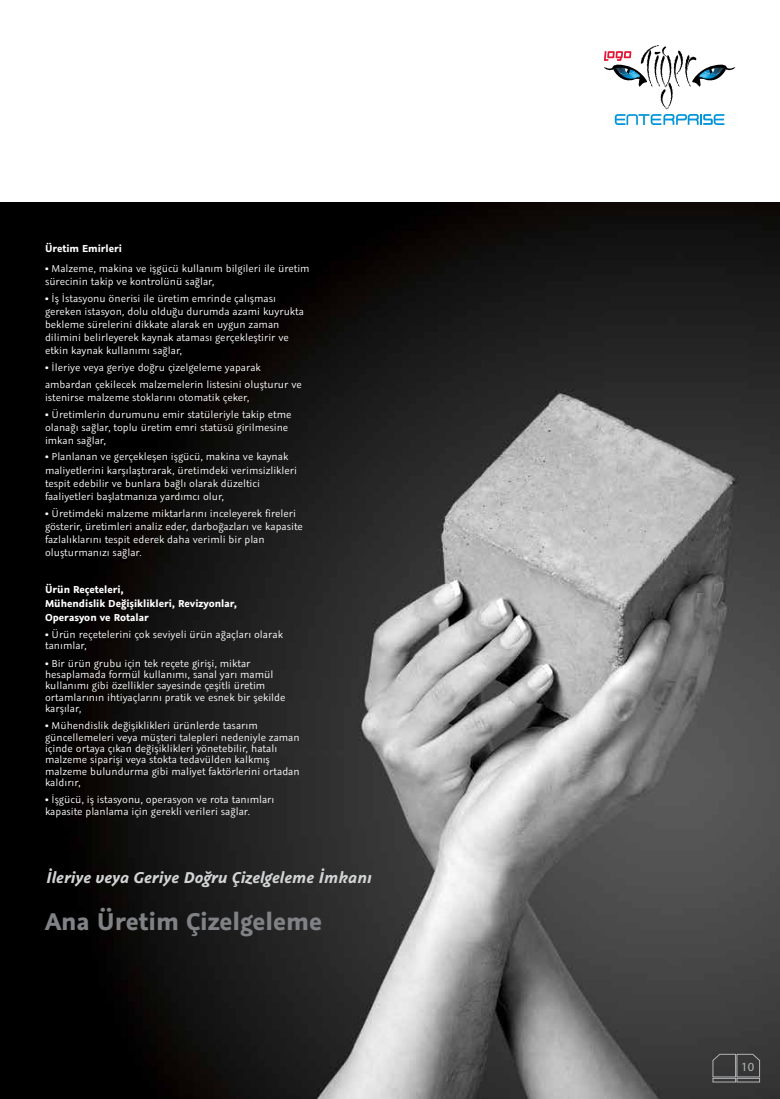
<style>
.page{position:relative;width:780px;height:1099px;background:#fff}
.page>*{position:absolute;margin:0;border:0;box-sizing:border-box;transform-origin:0 0}
.t1{font:700 27px "Graublau Sans";color:#808285}
.t2{font:italic 700 17.5px "Graublau Sans";color:#d1d3d4}
.t3{font:12.5px "Myriad Pro";color:#b1b4b6}
.t4{font:11.25px/13.1px "Graublau Sans";color:#fff}
.t5{font:700 11.25px/13.8px "Graublau Sans";color:#fff}
</style>
<div class="page">
<svg style="left:604px;top:45px;width:131px;height:80px"></svg>
<img style="left:0;top:203px;width:780px;height:895px">
<div style="left:712px;top:1078px;width:23px;height:4px;border:1px solid #b1b4b6"></div>
<svg style="left:712px;top:1053px;width:48px;height:24px"></svg>
<div style="left:736px;top:1078px;width:23px;height:4px;border:1px solid #b1b4b6"></div>
<p class="t5" style="left:45px;top:241px;width:78px">Üretim Emirleri</p>
<p class="t4" style="left:45px;top:262px;width:266px">• Malzeme, makina ve işgücü kullanım bilgileri ile üretim sürecinin takip ve kontrolünü sağlar,</p>
<p class="t4" style="left:45px;top:292px;width:260px">• İş İstasyonu önerisi ile üretim emrinde çalışması gereken istasyon, dolu olduğu durumda azami kuyrukta bekleme sürelerini dikkate alarak en uygun zaman dilimini belirleyerek kaynak ataması gerçekleştirir ve etkin kaynak kullanımı sağlar,</p>
<p class="t4" style="left:45px;top:359px;width:258px;line-height:16.6px">• İleriye veya geriye doğru çizelgeleme yaparak ambardan çekilecek malzemelerin listesini oluşturur ve</p>
<p class="t4" style="left:45px;top:391px;width:206px">istenirse malzeme stoklarını otomatik çeker,</p>
<p class="t4" style="left:45px;top:407px;width:248px">• Üretimlerin durumunu emir statüleriyle takip etme olanağı sağlar, toplu üretim emri statüsü girilmesine imkan sağlar,</p>
<p class="t4" style="left:45px;top:450px;width:253px">• Planlanan ve gerçekleşen işgücü, makina ve kaynak maliyetlerini karşılaştırarak, üretimdeki verimsizlikleri tespit edebilir ve bunlara bağlı olarak düzeltici faaliyetleri başlatmanıza yardımcı olur,</p>
<p class="t4" style="left:45px;top:506px;width:259px">• Üretimdeki malzeme miktarlarını inceleyerek fireleri gösterir, üretimleri analiz eder, darboğazları ve kapasite fazlalıklarını tespit ederek daha verimli bir plan oluşturmanızı sağlar.</p>
<p class="t5" style="left:45px;top:582px;width:193px">Ürün Reçeteleri,<br>Mühendislik Değişiklikleri, Revizyonlar,<br>Operasyon ve Rotalar</p>
<p class="t4" style="left:45px;top:629px;width:239px;line-height:11.2px">• Ürün reçetelerini çok seviyeli ürün ağaçları olarak tanımlar,</p>
<p class="t4" style="left:45px;top:657px;width:242px;line-height:11.2px">• Bir ürün grubu için tek reçete girişi, miktar hesaplamada formül kullanımı, sanal yarı mamül kullanımı gibi özellikler sayesinde çeşitli üretim ortamlarının ihtiyaçlarını pratik ve esnek bir şekilde karşılar,</p>
<p class="t4" style="left:45px;top:720px;width:256px;line-height:11.2px">• Mühendislik değişiklikleri ürünlerde tasarım güncellemeleri veya müşteri talepleri nedeniyle zaman içinde ortaya çıkan değişiklikleri yönetebilir, hatalı malzeme siparişi veya stokta tedavülden kalkmış malzeme bulundurma gibi maliyet faktörlerini ortadan kaldırır,</p>
<p class="t4" style="left:45px;top:794px;width:231px;line-height:11.2px">• İşgücü, iş istasyonu, operasyon ve rota tanımları kapasite planlama için gerekli verileri sağlar.</p>
<h2 class="t2" style="left:46px;top:865px;width:327px">İleriye veya Geriye Doğru Çizelgeleme İmkanı</h2>
<h1 class="t1" style="left:45px;top:905px;width:278px">Ana Üretim Çizelgeleme</h1>
<p class="t3" style="left:741px;top:1058px;width:14px">10</p>
</div>
